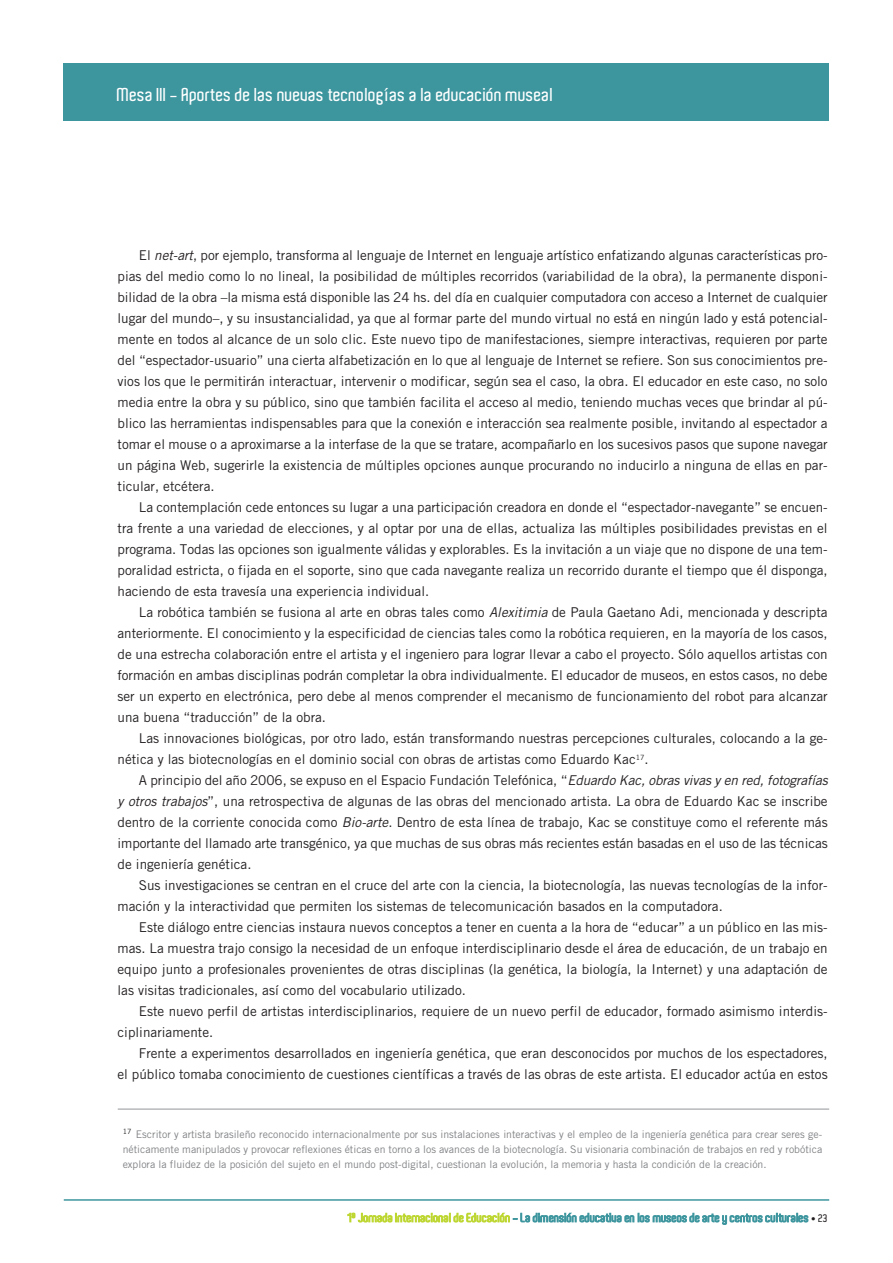
<style>
.page{position:relative;width:893px;height:1263px;background:#fff}
.page>*{position:absolute;margin:0;border:0;box-sizing:border-box;transform-origin:0 0}
.t1{font:600 18px "Aldo";color:#fff}
.t2{font:13.5px/21px "Trade Gothic";color:#231f20;text-align:justify}
.t3{font:600 12px "Aldo";color:#3d959e}
.t4{font:10.5px/15px "Trade Gothic";color:#808285;text-align:justify}
.s1{font-style:italic}
.s2{color:#bed630}
.s3{font-family:"Trade Gothic";font-weight:400;font-size:9px;color:#231f20}
.s4{font-size:10.5px;color:#231f20}
</style>
<div class="page">
<div style="left:64px;top:64px;width:765px;height:57px;background:#3d959e"></div>
<hr style="left:64px;top:1199px;width:765px;height:2px;background:#3d959e">
<hr style="left:118px;top:1109px;width:711px;height:1px;background:#939598">
<h1 class="t1" style="left:117px;top:84px;width:438px">Mesa III - Aportes de las nuevas tecnologías a la educación museal</h1>
<p class="t2" style="left:118px;top:245px;width:712px;text-indent:21px">El <span class="s1">net-art</span>, por ejemplo, transforma al lenguaje de Internet en lenguaje artístico enfatizando algunas características pro&shy;pias del medio como lo no lineal, la posibilidad de múltiples recorridos (variabilidad de la obra), la permanente disponi&shy;bilidad de la obra –la misma está disponible las 24 hs. del día en cualquier computadora con acceso a Internet de cualquier lugar del mundo–, y su insustancialidad, ya que al formar parte del mundo virtual no está en ningún lado y está potencial&shy;mente en todos al alcance de un solo clic. Este nuevo tipo de manifestaciones, siempre interactivas, requieren por parte del “espectador-usuario” una cierta alfabetización en lo que al lenguaje de Internet se refiere. Son sus conocimientos pre&shy;vios los que le permitirán interactuar, intervenir o modificar, según sea el caso, la obra. El educador en este caso, no solo media entre la obra y su público, sino que también facilita el acceso al medio, teniendo muchas veces que brindar al pú&shy;blico las herramientas indispensables para que la conexión e interacción sea realmente posible, invitando al espectador a tomar el mouse o a aproximarse a la interfase de la que se tratare, acompañarlo en los sucesivos pasos que supone navegar un página Web, sugerirle la existencia de múltiples opciones aunque procurando no inducirlo a ninguna de ellas en par&shy;ticular, etcétera.</p>
<p class="t2" style="left:118px;top:497px;width:712px;text-indent:21px">La contemplación cede entonces su lugar a una participación creadora en donde el “espectador-navegante” se encuen&shy;tra frente a una variedad de elecciones, y al optar por una de ellas, actualiza las múltiples posibilidades previstas en el programa. Todas las opciones son igualmente válidas y explorables. Es la invitación a un viaje que no dispone de una tem&shy;poralidad estricta, o fijada en el soporte, sino que cada navegante realiza un recorrido durante el tiempo que él disponga, haciendo de esta travesía una experiencia individual.</p>
<p class="t2" style="left:118px;top:602px;width:712px;text-indent:21px">La robótica también se fusiona al arte en obras tales como <span class="s1">Alexitimia</span>de Paula Gaetano Adi, mencionada y descripta anteriormente. El conocimiento y la especificidad de ciencias tales como la robótica requieren, en la mayoría de los casos, de una estrecha colaboración entre el artista y el ingeniero para lograr llevar a cabo el proyecto. Sólo aquellos artistas con formación en ambas disciplinas podrán completar la obra individualmente. El educador de museos, en estos casos, no debe ser un experto en electrónica, pero debe al menos comprender el mecanismo de funcionamiento del robot para alcanzar una buena “traducción” de la obra.</p>
<p class="t2" style="left:118px;top:728px;width:712px;text-indent:21px">Las innovaciones biológicas, por otro lado, están transformando nuestras percepciones culturales, colocando a la ge&shy;nética y las biotecnologías en el dominio social con obras de artistas como Eduardo Kac<sup>17</sup>.</p>
<p class="t2" style="left:118px;top:770px;width:715px;text-align:left;text-indent:21px">A principio del año 2006, se expuso en el Espacio Fundación Telefónica, “<span class="s1">EduardoKac,obrasvivasyenred,fotografías yotrostrabajos</span>”, una retrospectiva de algunas de las obras del mencionado artista. La obra de Eduardo Kac se inscribe dentro de la corriente conocida como <span class="s1">Bio-arte</span>. Dentro de esta línea de trabajo, Kac se constituye como el referente más importante del llamado arte transgénico, ya que muchas de sus obras más recientes están basadas en el uso de las técnicas de ingeniería genética.</p>
<p class="t2" style="left:118px;top:875px;width:712px;text-indent:21px">Sus investigaciones se centran en el cruce del arte con la ciencia, la biotecnología, las nuevas tecnologías de la infor&shy;mación y la interactividad que permiten los sistemas de telecomunicación basados en la computadora.</p>
<p class="t2" style="left:118px;top:917px;width:712px;text-indent:21px">Este diálogo entre ciencias instaura nuevos conceptos a tener en cuenta a la hora de “educar” a un público en las mis&shy;mas. La muestra trajo consigo la necesidad de un enfoque interdisciplinario desde el área de educación, de un trabajo en equipo junto a profesionales provenientes de otras disciplinas (la genética, la biología, la Internet) y una adaptación de las visitas tradicionales, así como del vocabulario utilizado.</p>
<p class="t2" style="left:118px;top:1001px;width:712px;text-indent:21px">Este nuevo perfil de artistas interdisciplinarios, requiere de un nuevo perfil de educador, formado asimismo interdis&shy;ciplinariamente.</p>
<p class="t2" style="left:118px;top:1043px;width:712px;text-align:right">Frente a experimentos desarrollados en ingeniería genética, que eran desconocidos por muchos de los espectadores,<br>el público tomaba conocimiento de cuestiones científicas a través de las obras de este artista. El educador actúa en estos</p>
<p class="t4" style="left:123px;top:1126px;width:701px"><sup>17</sup> Escritor y artista brasileño reconocido internacionalmente por sus instalaciones interactivas y el empleo de la ingeniería genética para crear seres ge&shy;néticamente manipulados y provocar reflexiones éticas en torno a los avances de la biotecnología. Su visionaria combinación de trabajos en red y robótica explora la fluidez de la posición del sujeto en el mundo post-digital, cuestionan la evolución, la memoria y hasta la condición de la creación.</p>
<p class="t3" style="left:348px;top:1211px;width:481px"><span class="s2">1</span><sup>a</sup> <span class="s2">Jornada Internacional de Educación</span> - La dimensión educativa en los museos de arte y centros culturales <span class="s3">•</span> <span class="s4">23</span></p>
</div>
